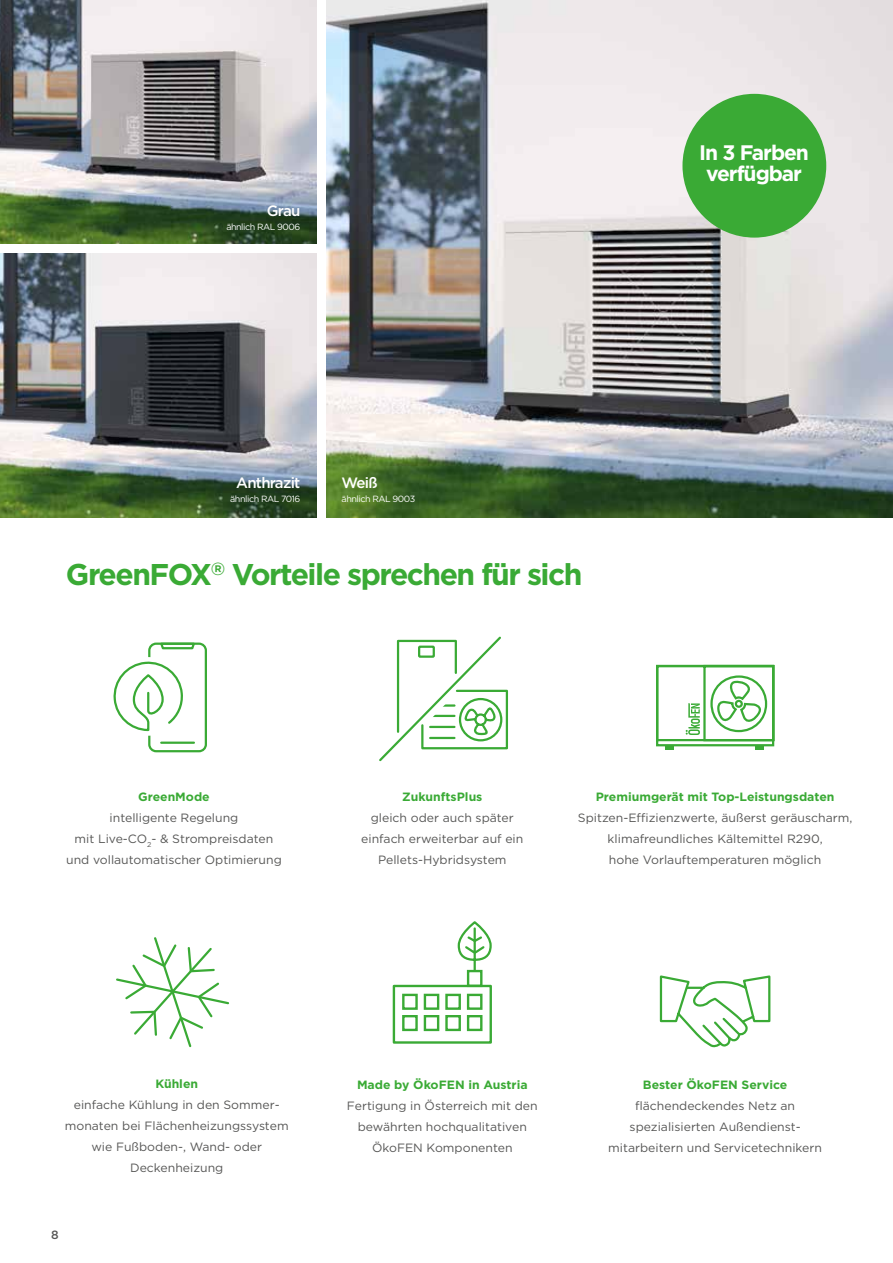
<style>
.page{position:relative;width:893px;height:1263px;background:#fff}
.page>*{position:absolute;margin:0;border:0;box-sizing:border-box;transform-origin:0 0}
.t1{font:700 30px "Gotham";letter-spacing:-.05em;color:#3aaa35}
.t2{font:700 21px/21.3px "Gotham";letter-spacing:-.05em;color:#fff;text-align:center}
.t3{font:500 15px "Gotham";letter-spacing:-.05em;color:#fff}
.t4{font:12px/21px "Gotham";color:#575756;text-align:center}
.t5{font:700 12px "Gotham";color:#3aaa35}
.t6{font:500 12px "Gotham";color:#575756}
.t7{font:9px "Gotham";letter-spacing:-.05em;color:#fff}
</style>
<div class="page">
<img style="left:326px;top:0;width:567px;height:517px">
<img style="left:0;top:0;width:317px;height:244px">
<img style="left:0;top:253px;width:317px;height:264px">
<div style="left:682px;top:94px;width:144px;height:144px;background:#3aaa35;border-radius:50%"></div>
<div style="left:393px;top:985px;width:99px;height:59px;border:2px solid #3aaa35"></div>
<div style="left:402px;top:994px;width:16px;height:16px;border:2px solid #3aaa35"></div>
<div style="left:424px;top:994px;width:15px;height:16px;border:2px solid #3aaa35"></div>
<div style="left:445px;top:994px;width:16px;height:16px;border:2px solid #3aaa35"></div>
<div style="left:467px;top:994px;width:15px;height:16px;border:2px solid #3aaa35"></div>
<div style="left:402px;top:1015px;width:16px;height:16px;border:2px solid #3aaa35"></div>
<div style="left:424px;top:1015px;width:15px;height:16px;border:2px solid #3aaa35"></div>
<div style="left:445px;top:1015px;width:16px;height:16px;border:2px solid #3aaa35"></div>
<div style="left:467px;top:1015px;width:15px;height:16px;border:2px solid #3aaa35"></div>
<div style="left:467px;top:970px;width:15px;height:17px;border:2px solid #3aaa35"></div>
<svg style="left:457px;top:922px;width:35px;height:51px"></svg>
<svg style="left:656px;top:664px;width:119px;height:85px"></svg>
<svg style="left:116px;top:937px;width:114px;height:111px"></svg>
<div style="left:148px;top:642px;width:59px;height:110px;border:2px solid #3aaa35;border-radius:7px"></div>
<svg style="left:113px;top:642px;width:84px;height:103px"></svg>
<svg style="left:659px;top:975px;width:112px;height:73px"></svg>
<svg style="left:379px;top:636px;width:129px;height:126px"></svg>
<p class="t3" style="left:267px;top:201px;width:35px">Grau</p>
<p class="t7" style="left:226px;top:221px;width:76px">ähnlich RAL 9006</p>
<p class="t3" style="left:236px;top:473px;width:66px">Anthrazit</p>
<p class="t7" style="left:230px;top:493px;width:72px">ähnlich RAL 7016</p>
<p class="t3" style="left:342px;top:473px;width:38px">Weiß</p>
<p class="t7" style="left:342px;top:493px;width:75px">ähnlich RAL 9003</p>
<h1 class="t1" style="left:66px;top:555px;width:518px">GreenFOX<sup>®</sup> Vorteile sprechen für sich</h1>
<h2 class="t2" style="left:699px;top:141px;width:111px">In 3 Farben verfügbar</h2>
<p class="t5" style="left:138px;top:789px;width:73px">GreenMode</p>
<p class="t4" style="left:66px;top:807px;width:217px">intelligente Regelung<br>mit Live-CO<sub>2</sub>- &amp; Strompreisdaten und vollautomatischer Optimierung</p>
<p class="t5" style="left:402px;top:789px;width:82px">ZukunftsPlus</p>
<p class="t4" style="left:361px;top:807px;width:164px">gleich oder auch später einfach erweiterbar auf ein<br>Pellets-Hybridsystem</p>
<p class="t5" style="left:596px;top:789px;width:240px">Premiumgerät mit Top-Leistungsdaten</p>
<p class="t4" style="left:578px;top:807px;width:276px">Spitzen-Effizienzwerte, äußerst geräuscharm, klimafreundliches Kältemittel R290,<br>hohe Vorlauftemperaturen möglich</p>
<p class="t5" style="left:155px;top:1075px;width:44px">Kühlen</p>
<p class="t4" style="left:65px;top:1093px;width:225px">einfache Kühlung in den Sommer&shy;monaten bei Flächenheizungssystem wie Fußboden-, Wand- oder<br>Deckenheizung</p>
<p class="t6" style="left:51px;top:1226px;width:9px">8</p>
<p class="t5" style="left:357px;top:1076px;width:172px">Made by ÖkoFEN in Austria</p>
<p class="t4" style="left:347px;top:1094px;width:192px">Fertigung in Österreich mit den bewährten hochqualitativen<br>ÖkoFEN Komponenten</p>
<p class="t5" style="left:643px;top:1076px;width:146px">Bester ÖkoFEN Service</p>
<p class="t4" style="left:608px;top:1094px;width:215px">flächendeckendes Netz an spezialisierten Außendienst&shy;mitarbeitern und Servicetechnikern</p>
</div>
